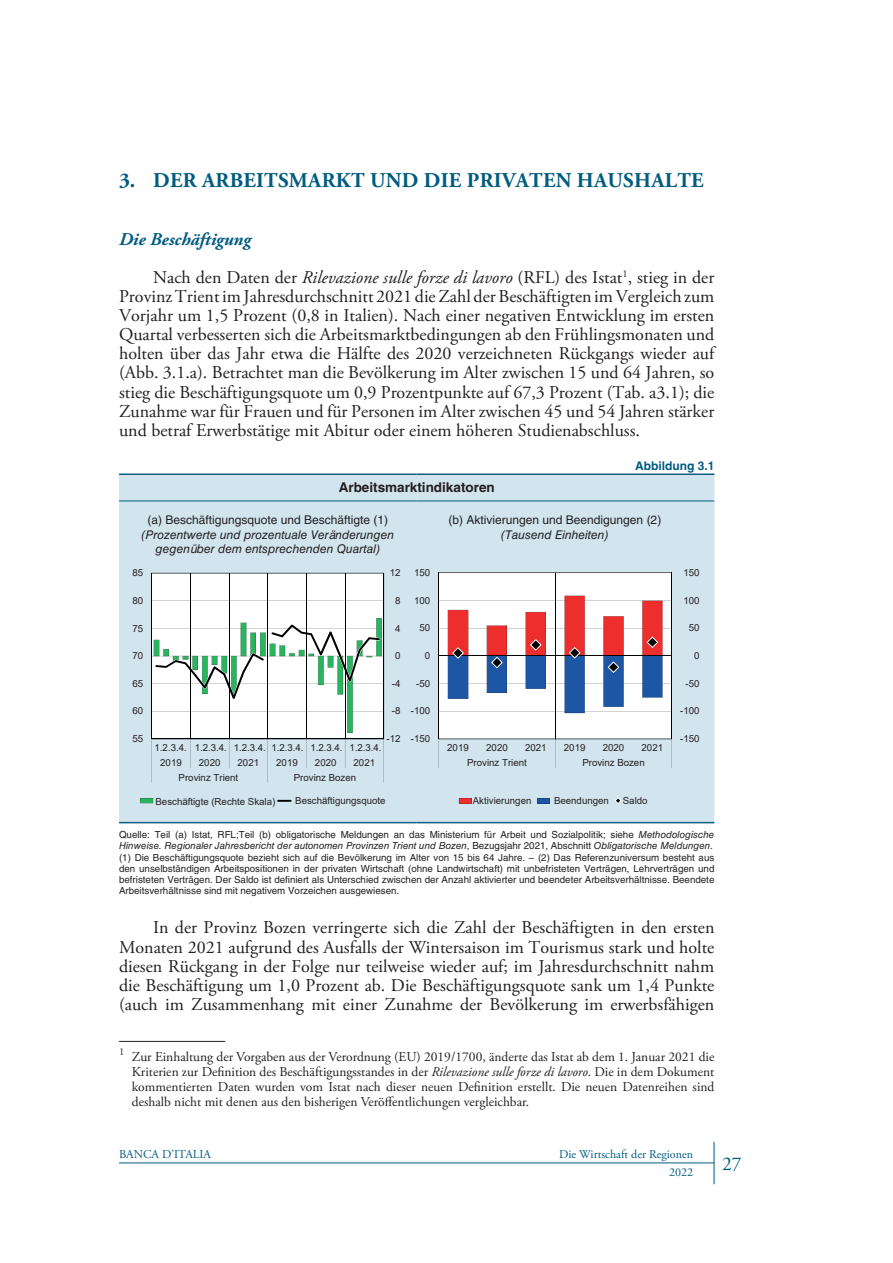
<style>
.page{position:relative;width:893px;height:1263px;background:#fff}
.page>*{position:absolute;margin:0;border:0;box-sizing:border-box;transform-origin:0 0}
.ER-TESTO_Titolo{font:700 21px "Adobe Garamond Pro";letter-spacing:.015em;color:#005c81}
.t1{font:19.5px "Adobe Garamond Pro";color:#005c81}
.ER-TESTO_Paragrafo{font:18px/19.2px "Adobe Garamond Pro";color:#231f20;text-align:justify}
.ER-TESTO_Sottotitolo{font:italic 700 18px "Adobe Garamond Pro";color:#005c81}
.ER-TESTO_Nota{font:13.5px/15px "Adobe Garamond Pro";color:#231f20;text-align:justify}
.ER-FIG_Titolo{font:700 13.5px "Helvetica LT Std";color:#231f20}
.ER-FIG_Titoletto{font:italic 12px/14.4px "Helvetica LT Std";color:#231f20;text-align:center}
.ER-FIG_Titoletto-2{font:12px "Helvetica LT Std";color:#231f20}
.t2{font:12px "Adobe Garamond Pro";color:#005c81}
.ER-FIG_Numero{font:700 12px "Helvetica LT Std";color:#005c81}
.ER-FIG_Nota{font:9.75px/11.2px "Helvetica LT Std";color:#231f20}
.t3{font:9.75px/14.5px "Arial";letter-spacing:-.005em;color:#231f20;text-align:center}
.t4{font:9.75px "Arial";color:#231f20}
.s1{font-style:italic}
.s2{font-style:inherit}
</style>
<div class="page">
<hr style="left:119px;top:1162px;width:595px;height:1px;background:#005c81">
<hr style="left:714px;top:1142px;width:1px;height:42px;background:#005c81">
<hr style="left:119px;top:1041px;width:106px;height:1px;background:#231f20">
<div style="left:119px;top:475px;width:595px;height:347px;background:#d2e4ee"></div>
<hr style="left:119px;top:473px;width:298px;height:2px;background:#005c81">
<hr style="left:417px;top:473px;width:297px;height:2px;background:#005c81">
<hr style="left:119px;top:822px;width:298px;height:1px;background:#005c81">
<hr style="left:417px;top:822px;width:297px;height:1px;background:#005c81">
<hr style="left:119px;top:501px;width:298px;height:1px;background:#005c81">
<hr style="left:417px;top:501px;width:297px;height:1px;background:#005c81">
<svg style="left:438px;top:572px;width:235px;height:196px"></svg>
<hr style="left:555px;top:573px;width:1px;height:166px;background:#000001">
<img style="left:477px;top:739px;width:156px;height:1px">
<svg style="left:459px;top:798px;width:12px;height:5px"></svg>
<svg style="left:537px;top:798px;width:13px;height:5px"></svg>
<svg style="left:615px;top:797px;width:6px;height:7px"></svg>
<svg style="left:151px;top:573px;width:234px;height:209px"></svg>
<hr style="left:190px;top:573px;width:1px;height:166px;background:#000001">
<hr style="left:229px;top:573px;width:1px;height:166px;background:#000001">
<hr style="left:268px;top:573px;width:1px;height:166px;background:#000001">
<hr style="left:306px;top:573px;width:1px;height:166px;background:#000001">
<hr style="left:345px;top:573px;width:1px;height:166px;background:#000001">
<svg style="left:140px;top:798px;width:13px;height:5px"></svg>
<svg style="left:277px;top:800px;width:15px;height:2px"></svg>
<h2 class="ER-TESTO_Titolo" style="left:119px;top:168px;width:586px">3. DER ARBEITSMARKT UND DIE PRIVATEN HAUSHALTE</h2>
<h3 class="ER-TESTO_Sottotitolo" style="left:119px;top:228px;width:133px">Die Beschäftigung</h3>
<p class="ER-TESTO_Paragrafo" style="left:119px;top:268px;width:597px;text-indent:34px">Nach den Daten der <span class="s1">Rilevazione sulle forze di lavoro</span> (RFL) des Istat<sup>1</sup>, stieg in der Provinz Trient im Jahresdurchschnitt 2021 die Zahl der Beschäftigten im Vergleich zum Vorjahr um 1,5 Prozent (0,8 in Italien). Nach einer negativen Entwicklung im ersten Quartal verbesserten sich die Arbeitsmarktbedingungen ab den Frühlingsmonaten und holten über das Jahr etwa die Hälfte des 2020 verzeichneten Rückgangs wieder auf (Abb. 3.1.a). Betrachtet man die Bevölkerung im Alter zwischen 15 und 64 Jahren, so stieg die Beschäftigungsquote um 0,9 Prozentpunkte auf 67,3 Prozent (Tab. a3.1); die Zunahme war für Frauen und für Personen im Alter zwischen 45 und 54 Jahren stärker und betraf Erwerbstätige mit Abitur oder einem höheren Studienabschluss.</p>
<h3 class="ER-FIG_Numero" style="left:635px;top:458px;width:81px">Abbildung 3.1</h3>
<h3 class="ER-FIG_Titolo" style="left:339px;top:479px;width:158px">Arbeitsmarktindikatoren</h3>
<h4 class="ER-FIG_Titoletto-2" style="left:147px;top:513px;width:242px">(a) Beschäftigungsquote und Beschäftigte (1)</h4>
<h4 class="ER-FIG_Titoletto" style="left:141px;top:527px;width:254px">(Prozentwerte und prozentuale Veränderungen gegenüber dem entsprechenden Quartal)</h4>
<h4 class="ER-FIG_Titoletto-2" style="left:448px;top:513px;width:214px">(b) Aktivierungen und Beendigungen (2)</h4>
<h4 class="ER-FIG_Titoletto" style="left:501px;top:527px;width:109px">(Tausend Einheiten)</h4>
<p class="t3" style="left:133px;top:565px;width:12px">85</p>
<p class="t3" style="left:390px;top:565px;width:12px">12</p>
<p class="t3" style="left:414px;top:565px;width:18px">150</p>
<p class="t3" style="left:683px;top:565px;width:18px">150</p>
<p class="t3" style="left:133px;top:593px;width:12px">80</p>
<p class="t3" style="left:395px;top:593px;width:7px">8</p>
<p class="t3" style="left:414px;top:593px;width:18px">100</p>
<p class="t3" style="left:683px;top:593px;width:18px">100</p>
<p class="t3" style="left:133px;top:621px;width:12px">75</p>
<p class="t3" style="left:395px;top:621px;width:7px">4</p>
<p class="t3" style="left:420px;top:621px;width:12px">50</p>
<p class="t3" style="left:689px;top:621px;width:12px">50</p>
<p class="t3" style="left:133px;top:648px;width:12px">70</p>
<p class="t3" style="left:395px;top:648px;width:7px">0</p>
<p class="t3" style="left:425px;top:648px;width:7px">0</p>
<p class="t3" style="left:694px;top:648px;width:7px">0</p>
<p class="t3" style="left:133px;top:676px;width:12px">65</p>
<p class="t3" style="left:392px;top:676px;width:10px">-4</p>
<p class="t3" style="left:416px;top:676px;width:16px">-50</p>
<p class="t3" style="left:686px;top:676px;width:16px">-50</p>
<p class="t3" style="left:133px;top:704px;width:12px">60</p>
<p class="t3" style="left:392px;top:704px;width:10px">-8</p>
<p class="t3" style="left:411px;top:704px;width:21px">-100</p>
<p class="t3" style="left:680px;top:704px;width:21px">-100</p>
<p class="t3" style="left:133px;top:731px;width:12px">55</p>
<p class="t3" style="left:386px;top:731px;width:16px">-12</p>
<p class="t3" style="left:195px;top:740px;width:188px">1<span class="s2">.</span>2<span class="s2">.</span>3<span class="s2">.</span>4<span class="s2">.</span> 1<span class="s2">.</span>2<span class="s2">.</span>3<span class="s2">.</span>4<span class="s2">.</span> 1<span class="s2">.</span>2<span class="s2">.</span>3<span class="s2">.</span>4<span class="s2">.</span> 1<span class="s2">.</span>2<span class="s2">.</span>3<span class="s2">.</span>4<span class="s2">.</span> 1<span class="s2">.</span>2<span class="s2">.</span>3<span class="s2">.</span>4<span class="s2">.</span></p>
<p class="t3" style="left:155px;top:740px;width:34px">1<span class="s2">.</span>2<span class="s2">.</span>3<span class="s2">.</span>4<span class="s2">.<br></span>2019</p>
<p class="t3" style="left:199px;top:755px;width:23px">2020</p>
<p class="t3" style="left:238px;top:755px;width:23px">2021</p>
<p class="t3" style="left:276px;top:755px;width:23px">2019</p>
<p class="t3" style="left:315px;top:755px;width:23px">2020</p>
<p class="t3" style="left:354px;top:755px;width:23px">2021</p>
<p class="t4" style="left:155px;top:795px;width:121px">Beschäftigte <span class="s2">(</span>Rechte Skala<span class="s2">)</span></p>
<p class="t4" style="left:295px;top:794px;width:92px">Beschäftigungsquote</p>
<p class="t4" style="left:179px;top:771px;width:61px">Provinz Trient</p>
<p class="t4" style="left:294px;top:771px;width:64px">Provinz Bozen</p>
<p class="t3" style="left:411px;top:731px;width:21px">-150</p>
<p class="t3" style="left:447px;top:740px;width:23px">2019</p>
<p class="t3" style="left:486px;top:740px;width:23px">2020</p>
<p class="t3" style="left:525px;top:740px;width:23px">2021</p>
<p class="t3" style="left:564px;top:740px;width:23px">2019</p>
<p class="t3" style="left:603px;top:740px;width:23px">2020</p>
<p class="t3" style="left:642px;top:740px;width:23px">2021</p>
<p class="t4" style="left:467px;top:755px;width:61px">Provinz Trient</p>
<p class="t4" style="left:582px;top:755px;width:64px">Provinz Bozen</p>
<p class="t4" style="left:473px;top:794px;width:60px">Aktivierungen</p>
<p class="t4" style="left:554px;top:794px;width:56px">Beendungen</p>
<p class="t4" style="left:623px;top:794px;width:26px">Saldo</p>
<p class="t3" style="left:680px;top:731px;width:21px">-150</p>
<p class="ER-FIG_Nota" style="left:119px;top:829px;width:597px">Quelle: Teil (a) Istat, RFL;Teil (b) obligatorische Meldungen an das Ministerium für Arbeit und Sozialpolitik; siehe <span class="s1">Methodologische<br>Hinweise. Regionaler Jahresbericht der autonomen Provinzen Trient und Bozen</span>, Bezugsjahr 2021, Abschnitt <span class="s1">Obligatorische Meldungen</span>.</p>
<p class="ER-FIG_Nota" style="left:119px;top:851px;width:597px;text-align:justify">(1) Die Beschäftigungsquote bezieht sich auf die Bevölkerung im Alter von 15 bis 64 Jahre. – (2) Das Referenzuniversum besteht aus den unselbständigen Arbeitspositionen in der privaten Wirtschaft (ohne Landwirtschaft) mit unbefristeten Verträgen, Lehrverträgen und befristeten Verträgen. Der Saldo ist definiert als Unterschied zwischen der Anzahl aktivierter und beendeter Arbeitsverhältnisse. Beendete Arbeitsverhältnisse sind mit negativem Vorzeichen ausgewiesen.</p>
<p class="ER-TESTO_Paragrafo" style="left:119px;top:919px;width:597px;text-indent:34px">In der Provinz Bozen verringerte sich die Zahl der Beschäftigten in den ersten Monaten 2021 aufgrund des Ausfalls der Wintersaison im Tourismus stark und holte diesen Rückgang in der Folge nur teilweise wieder auf; im Jahresdurchschnitt nahm die Beschäftigung um 1,0 Prozent ab. Die Beschäftigungsquote sank um 1,4 Punkte (auch im Zusammenhang mit einer Zunahme der Bevölkerung im erwerbsfähigen</p>
<p class="ER-TESTO_Nota" style="left:132px;top:1049px;width:584px;text-indent:-13px"><sup>1</sup> Zur Einhaltung der Vorgaben aus der Verordnung (EU) 2019/1700, änderte das Istat ab dem 1. Januar 2021 die Kriterien zur Definition des Beschäftigungsstandes in der <span class="s1">Rilevazione sulle forze di lavoro</span>. Die in dem Dokument kommentierten Daten wurden vom Istat nach dieser neuen Definition erstellt. Die neuen Datenreihen sind deshalb nicht mit denen aus den bisherigen Veröffentlichungen vergleichbar.</p>
<p class="t2" style="left:119px;top:1147px;width:93px">BANCA D’ITALIA</p>
<p class="t2" style="left:559px;top:1147px;width:135px">Die Wirtschaft der Regionen</p>
<p class="t2" style="left:669px;top:1164px;width:25px">2022</p>
<p class="t1" style="left:722px;top:1152px;width:21px">27</p>
</div>
